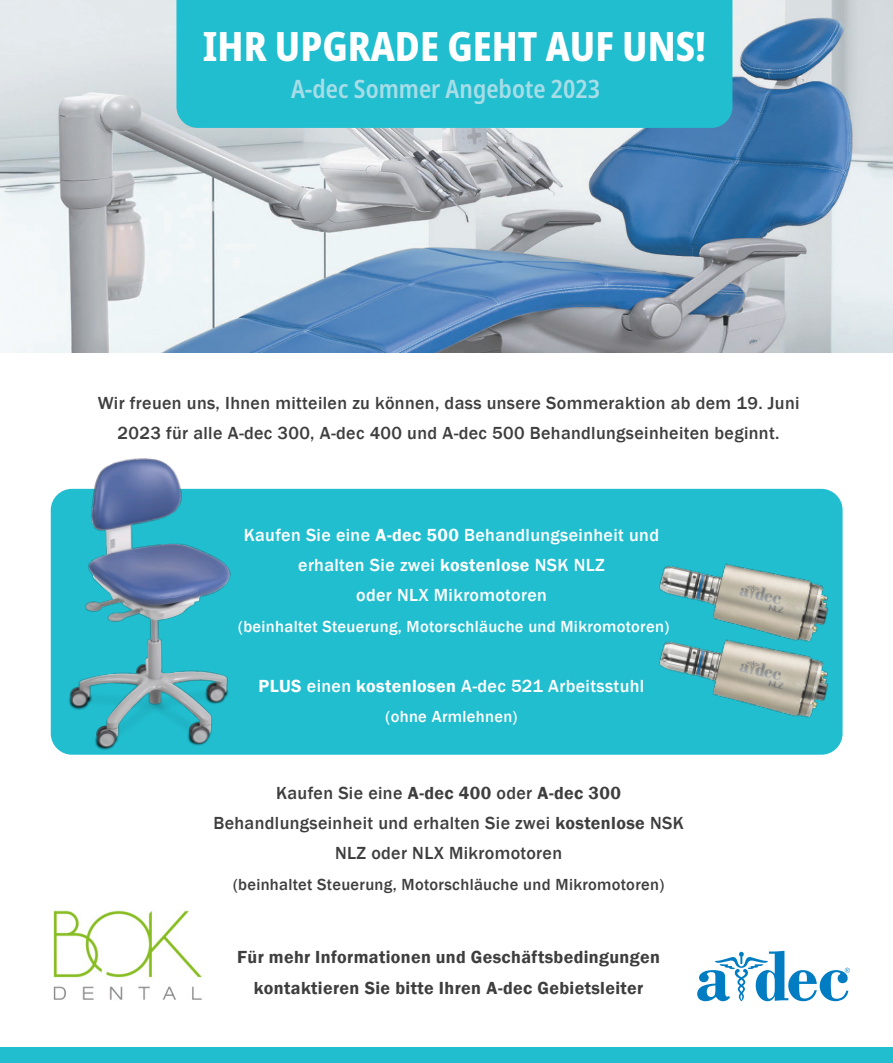
<style>
.page{position:relative;width:893px;height:1063px;background:#fff}
.page>*{position:absolute;margin:0;border:0;box-sizing:border-box;transform-origin:0 0}
.t1{font:800 condensed 40.5px "Noto Sans";color:#fff}
.t2{font:600 condensed 25.35px "Noto Sans";color:#a7dde7}
.t3{font:500 18px/30.3px "Franklin Gothic";letter-spacing:.02em;color:#3e3e3f;text-align:center}
.t4{font:500 18px/30.3px "Franklin Gothic";letter-spacing:.02em;color:#fff;text-align:center}
.t5{font:600 18px/30.3px "Franklin Gothic";letter-spacing:.02em;color:#3e3e3f;text-align:center}
.t6{font:500 16.5px "Franklin Gothic";letter-spacing:.02em;color:#fff}
.t7{font:500 16.5px "Franklin Gothic";letter-spacing:.02em;color:#3e3e3f}
.s1{font-weight:600}
</style>
<div class="page">
<img style="left:1px;top:0;width:892px;height:352px">
<div style="left:51px;top:489px;width:792px;height:266px;background:#21bed0;border-radius:21px"></div>
<img style="left:50px;top:458px;width:196px;height:297px">
<div style="left:0;top:1048px;width:893px;height:15px;background:#21bed0"></div>
<svg style="left:697px;top:951px;width:153px;height:50px"></svg>
<img style="left:659px;top:524px;width:184px;height:76px">
<img style="left:659px;top:600px;width:184px;height:151px">
<div style="left:176px;top:0;width:556px;height:128px;background:#21bed0"></div>
<img style="left:53px;top:910px;width:149px;height:90px">
<p class="t1" style="left:203px;top:16px;width:505px">IHR UPGRADE GEHT AUF UNS!</p>
<p class="t2" style="left:291px;top:71px;width:311px">A-dec Sommer Angebote 2023</p>
<p class="t3" style="left:98px;top:388px;width:703px">Wir freuen uns, Ihnen mitteilen zu können, dass unsere Sommeraktion ab dem 19. Juni<br>2023 für alle A-dec 300, A-dec 400 und A-dec 500 Behandlungseinheiten beginnt.</p>
<p class="t4" style="left:244px;top:520px;width:417px">Kaufen Sie eine <span class="s1">A-dec 500</span> Behandlungseinheit und erhalten Sie zwei <span class="s1">kostenlose</span> NSK NLZ</p>
<p class="t4" style="left:356px;top:580px;width:192px">oder NLX Mikromotoren</p>
<p class="t6" style="left:238px;top:616px;width:432px">(beinhaltet Steuerung, Motorschläuche und Mikromotoren)</p>
<p class="t4" style="left:259px;top:671px;width:387px"><span class="s1">PLUS</span> einen <span class="s1">kostenlosen</span> A-dec 521 Arbeitsstuhl</p>
<p class="t6" style="left:385px;top:707px;width:133px">(ohne Armlehnen)</p>
<p class="t3" style="left:213px;top:778px;width:472px">Kaufen Sie eine <span class="s1">A-dec 400</span> oder <span class="s1">A-dec 300<br></span>Behandlungseinheit und erhalten Sie zwei <span class="s1">kostenlose</span> NSK<br>NLZ oder NLX Mikromotoren</p>
<p class="t7" style="left:233px;top:874px;width:433px">(beinhaltet Steuerung, Motorschläuche und Mikromotoren)</p>
<p class="t5" style="left:237px;top:942px;width:424px">Für mehr Informationen und Geschäftsbedingungen kontaktieren Sie bitte Ihren A-dec Gebietsleiter</p>
</div>
